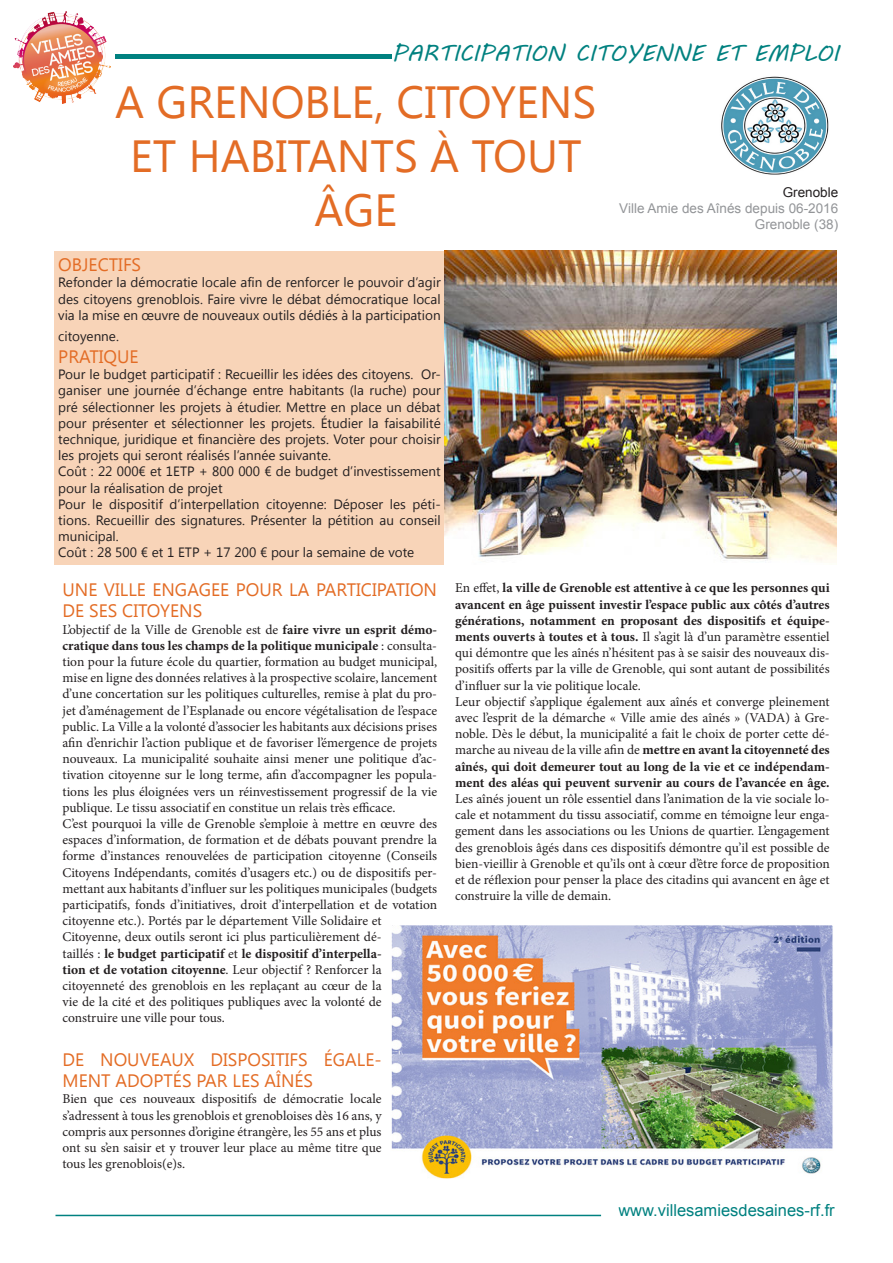
<style>
.page{position:relative;width:893px;height:1263px;background:#fff}
.page>*{position:absolute;margin:0;border:0;box-sizing:border-box;transform-origin:0 0}
.t1{font:22.5px "MV Boli";color:#008180}
.t2{font:16.5px "Arial";color:#008180}
.t3{font:13.5px/16.2px "Minion Pro";color:#231f20;text-align:justify}
.t4{font:13.5px "Segoe UI Symbol";color:#231f20}
.t5{font:13.5px "Arial";color:#939598}
.t6{font:13.5px "Arial";color:#231f20}
.s1{font-weight:700}
</style>
<div class="page">
<img style="left:14px;top:11px;width:97px;height:92px">
<hr style="left:116px;top:54px;width:276px;height:4px;background:#008180">
<img style="left:721px;top:76px;width:108px;height:99px">
<div style="left:54px;top:251px;width:391px;height:314px;background:#f8d4b8"></div>
<hr style="left:56px;top:1215px;width:545px;height:1px;background:#008180">
<img style="left:445px;top:251px;width:391px;height:311px">
<img style="left:393px;top:927px;width:438px;height:250px">
<div style="left:390px;top:924px;width:444px;height:256px;border:2px solid #fff"></div>
<p class="t1" style="left:392px;top:38px;width:448px">PARTICIPATION CITOYENNE ET EMPLOI</p>
<p class="t6" style="left:783px;top:183px;width:57px">Grenoble</p>
<p class="t5" style="left:619px;top:199px;width:220px">Ville Amie des Aînés depuis 06-2016</p>
<p class="t5" style="left:755px;top:216px;width:85px">Grenoble (38)</p>
<p class="t4" style="left:117px;top:273px;width:5px">●</p>
<p class="t4" style="left:157px;top:273px;width:74px">□ ▼ ●□●</p>
<p class="t4" style="left:255px;top:273px;width:9px">■</p>
<p class="t4" style="left:343px;top:273px;width:54px">● □◆❖□</p>
<p class="t4" style="left:73px;top:289px;width:61px">▲ ▼□ ■▲</p>
<p class="t4" style="left:156px;top:289px;width:45px">■□ ●□▲</p>
<p class="t4" style="left:240px;top:289px;width:37px">❖❖ ●</p>
<p class="t4" style="left:378px;top:289px;width:64px">▼❑◆ ●□ ●</p>
<p class="t4" style="left:107px;top:305px;width:63px">▲ ■ ◆❖</p>
<p class="t4" style="left:202px;top:305px;width:95px">■□◆❖ ◆ □◆▼ ●▲</p>
<p class="t4" style="left:332px;top:305px;width:24px">▲ → ●</p>
<p class="t4" style="left:385px;top:305px;width:57px">▼ ▼□■</p>
<p class="t4" style="left:68px;top:327px;width:43px">▼□ ■■</p>
<p class="t4" style="left:65px;top:364px;width:29px">□◆ ●</p>
<p class="t4" style="left:246px;top:364px;width:54px">◆ ●● ●▲</p>
<p class="t4" style="left:328px;top:364px;width:84px">▲ ▲ ▼□ ■▲</p>
<p class="t4" style="left:107px;top:381px;width:61px">◆■ □◆ ■</p>
<p class="t4" style="left:225px;top:381px;width:49px">■ ■▼</p>
<p class="t4" style="left:315px;top:381px;width:44px">▼ ■▼▲ ●</p>
<p class="t4" style="left:82px;top:397px;width:94px">▲● ▼□■■ ●▲</p>
<p class="t4" style="left:193px;top:397px;width:66px">□ ▼▲ → ▼◆</p>
<p class="t4" style="left:112px;top:413px;width:27px">▲ ■▼</p>
<p class="t4" style="left:161px;top:413px;width:72px">▼ ▲ ● ▼□■■</p>
<p class="t4" style="left:284px;top:413px;width:58px">□ ▼▲ ▼◆</p>
<p class="t4" style="left:58px;top:429px;width:53px">▼ ■❑◆</p>
<p class="t4" style="left:128px;top:429px;width:44px">◆ ❑◆</p>
<p class="t4" style="left:189px;top:429px;width:57px">▼ ■■➔</p>
<p class="t4" style="left:275px;top:429px;width:80px">▲ □ ▼▲ □▼</p>
<p class="t4" style="left:58px;top:445px;width:126px">● ▲ □ ▼▲ ❑◆ ▲ □■▼</p>
<p class="t4" style="left:205px;top:445px;width:58px">●▲▲ ● ■■</p>
<p class="t4" style="left:279px;top:445px;width:43px">▲◆❖ ■▼</p>
<p class="t4" style="left:357px;top:462px;width:48px">■❖ ▲▼ ▲▲</p>
<p class="t4" style="left:66px;top:478px;width:29px">□◆ ●</p>
<p class="t4" style="left:122px;top:478px;width:44px">●▲ ▼□■</p>
<p class="t4" style="left:65px;top:494px;width:32px">□◆ ●</p>
<p class="t4" style="left:120px;top:494px;width:37px">▲ □▲▼</p>
<p class="t4" style="left:223px;top:494px;width:96px">●● ▼ □■ ▼□ ■■</p>
<p class="t4" style="left:58px;top:510px;width:31px">▼ □■▲</p>
<p class="t4" style="left:117px;top:510px;width:26px">◆ ●●</p>
<p class="t4" style="left:170px;top:510px;width:74px">▲ ▲ ■▼◆ ▲</p>
<p class="t4" style="left:270px;top:510px;width:27px">▲ ■▼</p>
<p class="t4" style="left:312px;top:510px;width:130px">● ▼▼□■ ◆ □■▲ ●</p>
<p class="t4" style="left:113px;top:526px;width:5px">●</p>
<p class="t4" style="left:279px;top:543px;width:45px">□◆ ● ▲</p>
<p class="t4" style="left:351px;top:543px;width:57px">■ ❖□▼</p>
<p class="t3" style="left:63px;top:621px;width:376px">L’objectif de la Ville de Grenoble est de <span class="s1">faire vivre un esprit démo&shy;cratique dans tous les champs de la politique municipale</span> : consulta&shy;tion pour la future école du quartier, formation au budget municipal, mise en ligne des données relatives à la prospective scolaire, lancement d’une concertation sur les politiques culturelles, remise à plat du pro&shy;jet d’aménagement de l’Esplanade ou encore végétalisation de l’espace public. La Ville a la volonté d’associer les habitants aux décisions prises afin d’enrichir l’action publique et de favoriser l’émergence de projets nouveaux. La municipalité souhaite ainsi mener une politique d’ac&shy;tivation citoyenne sur le long terme, afin d’accompagner les popula&shy;tions les plus éloignées vers un réinvestissement progressif de la vie publique. Le tissu associatif en constitue un relais très efficace.</p>
<p class="t3" style="left:63px;top:815px;width:376px;text-align:left">C’est pourquoi la ville de Grenoble s’emploie à mettre en œuvre des espaces d’information, de formation et de débats pouvant prendre la forme d’instances renouvelées de participation citoyenne (Conseils Citoyens Indépendants, comités d’usagers etc.) ou de dispositifs per&shy;mettant aux habitants d’influer sur les politiques municipales (budgets participatifs, fonds d’initiatives, droit d’interpellation et de votation citoyenne etc.). Portés par le département Ville Solidaire et Citoyenne, deux outils seront ici plus particulièrement dé-<br>taillés : <span class="s1">le budget participatif</span> et <span class="s1">le dispositif d’interpella-<br>tion et de votation citoyenne</span>. Leur objectif ? Renforcer la citoyenneté des grenoblois en les replaçant au cœur de la<br>vie de la cité et des politiques publiques avec la volonté de construire une ville pour tous.</p>
<p class="t3" style="left:455px;top:580px;width:376px">En effet, <span class="s1">la ville de Grenoble est attentive à ce que les personnes qui avancent en âge puissent investir l’espace public aux côtés d’autres générations, notamment en proposant des dispositifs et équipe&shy;ments ouverts à toutes et à tous.</span> Il s’agit là d’un paramètre essentiel qui démontre que les aînés n’hésitent pas à se saisir des nouveaux dis&shy;positifs offerts par la ville de Grenoble, qui sont autant de possibilités d’influer sur la vie politique locale.</p>
<p class="t3" style="left:455px;top:693px;width:376px">Leur objectif s’applique également aux aînés et converge pleinement avec l’esprit de la démarche « Ville amie des aînés » (VADA) à Gre&shy;noble. Dès le début, la municipalité a fait le choix de porter cette dé&shy;marche au niveau de la ville afin de <span class="s1">mettre en avant la citoyenneté des aînés, qui doit demeurer tout au long de la vie et ce indépendam&shy;ment des aléas qui peuvent survenir au cours de l’avancée en âge.<br></span>Les aînés jouent un rôle essentiel dans l’animation de la vie sociale lo&shy;cale et notamment du tissu associatif, comme en témoigne leur enga&shy;gement dans les associations ou les Unions de quartier. L’engagement des grenoblois âgés dans ces dispositifs démontre qu’il est possible de bien-vieillir à Grenoble et qu’ils ont à cœur d’être force de proposition et de réflexion pour penser la place des citadins qui avancent en âge et construire la ville de demain.</p>
<p class="t3" style="left:63px;top:1091px;width:321px">Bien que ces nouveaux dispositifs de démocratie locale s’adressent à tous les grenoblois et grenobloises dès 16 ans, y compris aux personnes d’origine étrangère, les 55 ans et plus ont su s’en saisir et y trouver leur place au même titre que tous les grenoblois(e)s.</p>
<p class="t2" style="left:618px;top:1199px;width:218px">www.villesamiesdesaines-rf.fr</p>
</div>
